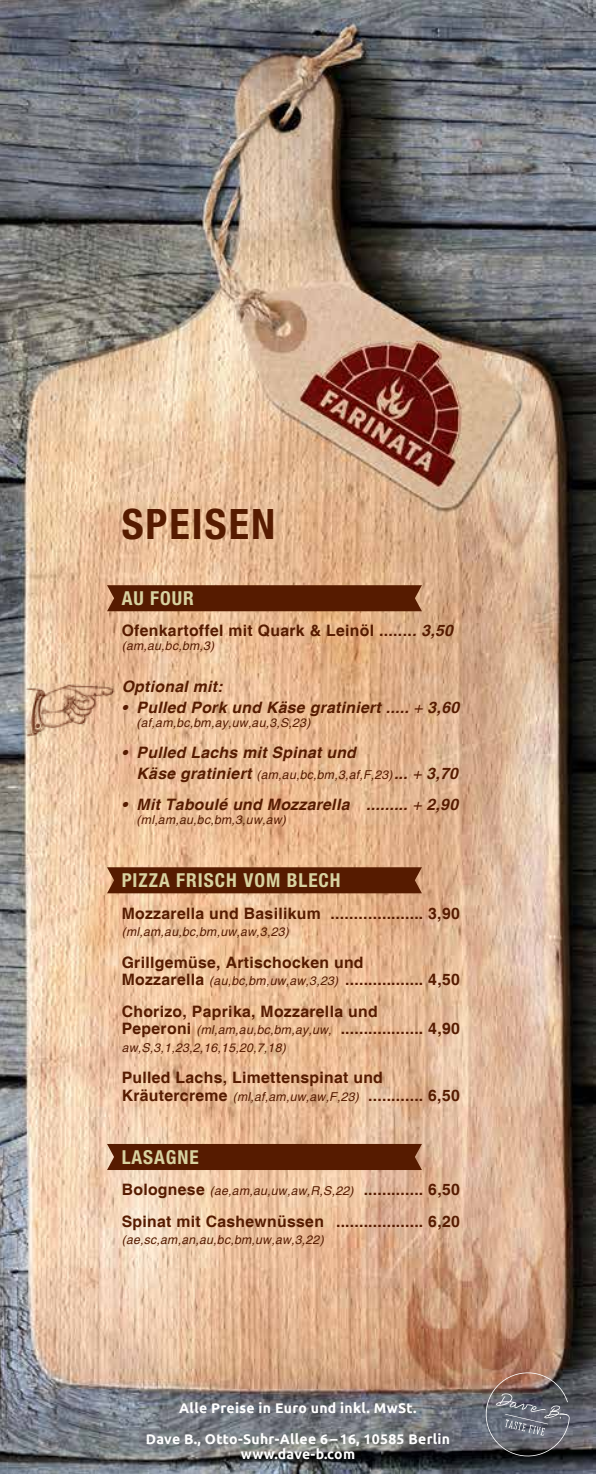
<style>
.page{position:relative;width:596px;height:1474px;background:#fff}
.page>*{position:absolute;margin:0;border:0;box-sizing:border-box;transform-origin:0 0}
.t1{font:700 condensed 42px "Helvetica Neue";letter-spacing:.05em;color:#561b00}
.t2{font:700 condensed 19.25px "Helvetica Neue";letter-spacing:.05em;color:#d8d2a0}
.t3{font:700 15.75px/17.5px "Helvetica";letter-spacing:.02em;color:#561b00}
.t4{font:italic 700 15.75px "Helvetica";letter-spacing:.02em;color:#561b00}
.t5{font:700 14px/30.6px "Ubuntu";letter-spacing:.02em;color:#fff;text-align:center}
.t6{font:italic 12.25px "Helvetica";letter-spacing:.02em;color:#561b00}
.s1{font-style:italic}
.s2{font-weight:400}
.s3{font-weight:700;font-size:15.75px}
.s4{font-size:15.75px}
.s5{font-weight:400;font-style:italic;font-size:12.25px}
</style>
<div class="page">
<img style="left:0;top:0;width:595px;height:1473px">
<div style="left:107px;top:585px;width:314px;height:26px;background:#561b00"></div>
<div style="left:107px;top:867px;width:314px;height:26px;background:#561b00"></div>
<div style="left:107px;top:1143px;width:314px;height:26px;background:#561b00"></div>
<img style="left:13px;top:674px;width:109px;height:65px">
<svg style="left:481px;top:1368px;width:88px;height:92px;background:#6c6567"></svg>
<h1 class="t1" style="left:122px;top:498px;width:155px">SPEISEN</h1>
<p class="t2" style="left:122px;top:586px;width:74px">AU FOUR</p>
<p class="t3" style="left:122px;top:622px;width:332px">Ofenkartoffel mit Quark &amp; Leinöl .......<span class="s1">. 3,50</span></p>
<p class="t6" style="left:122px;top:639px;width:94px">(am,au,bc,bm,3)</p>
<p class="t4" style="left:122px;top:677px;width:102px">Optional mit:</p>
<p class="t4" style="left:122px;top:698px;width:339px">• Pulled Pork und Käse gratiniert ..... <span class="s2">+</span> 3,60</p>
<p class="t6" style="left:136px;top:716px;width:175px">(af,am,bc,bm,ay,uw,au,3,S,23)</p>
<p class="t4" style="left:122px;top:743px;width:235px">• Pulled Lachs mit Spinat und</p>
<p class="t6" style="left:136px;top:767px;width:323px"><span class="s3">Käse gratiniert</span> (am,au,bc,bm,3,af,F,23)<span class="s3">...</span> <span class="s4">+</span> <span class="s3">3,70</span></p>
<p class="t4" style="left:122px;top:795px;width:338px">• Mit Taboulé und Mozzarella ......... <span class="s2">+</span> 2,90</p>
<p class="t6" style="left:136px;top:812px;width:151px">(ml,am,au,bc,bm,3,uw,aw)</p>
<p class="t2" style="left:122px;top:868px;width:220px">PIZZA FRISCH VOM BLECH</p>
<p class="t3" style="left:122px;top:905px;width:339px">Mozzarella und Basilikum .................... 3,90</p>
<p class="t6" style="left:122px;top:924px;width:169px">(ml,am,au,bc,bm,uw,aw,3,23)</p>
<p class="t3" style="left:122px;top:954px;width:339px">Grillgemüse, Artischocken und<br>Mozzarella <span class="s5">(au,bc,bm,uw,aw,3,23)</span> ................. 4,50</p>
<p class="t3" style="left:122px;top:1003px;width:339px">Chorizo, Paprika, Mozzarella und<br>Peperoni <span class="s5">(ml,am,au,bc,bm,ay,uw,</span> .................. 4,90</p>
<p class="t6" style="left:122px;top:1040px;width:165px">aw,S,3,1,23,2,16,15,20,7,18)</p>
<p class="t3" style="left:122px;top:1069px;width:339px">Pulled Lachs, Limettenspinat und<br>Kräutercreme <span class="s5">(ml,af,am,uw,aw,F,23)</span> ............ 6,50</p>
<p class="t2" style="left:122px;top:1145px;width:79px">LASAGNE</p>
<p class="t3" style="left:122px;top:1174px;width:339px;line-height:31.5px">Bolognese <span class="s5">(ae,am,au,uw,aw,R,S,22)</span> ............. 6,50<br>Spinat mit Cashewnüssen ................... 6,20</p>
<p class="t6" style="left:122px;top:1232px;width:203px">(ae,sc,am,an,au,bc,bm,uw,aw,3,22)</p>
<p class="t5" style="left:146px;top:1392px;width:305px">Alle Preise in Euro und inkl. MwSt.<br>Dave B., Otto-Suhr-Allee 6 – 16, 10585 Berlin</p>
<p class="t5" style="left:241px;top:1438px;width:116px">www.dave-b.com</p>
</div>
